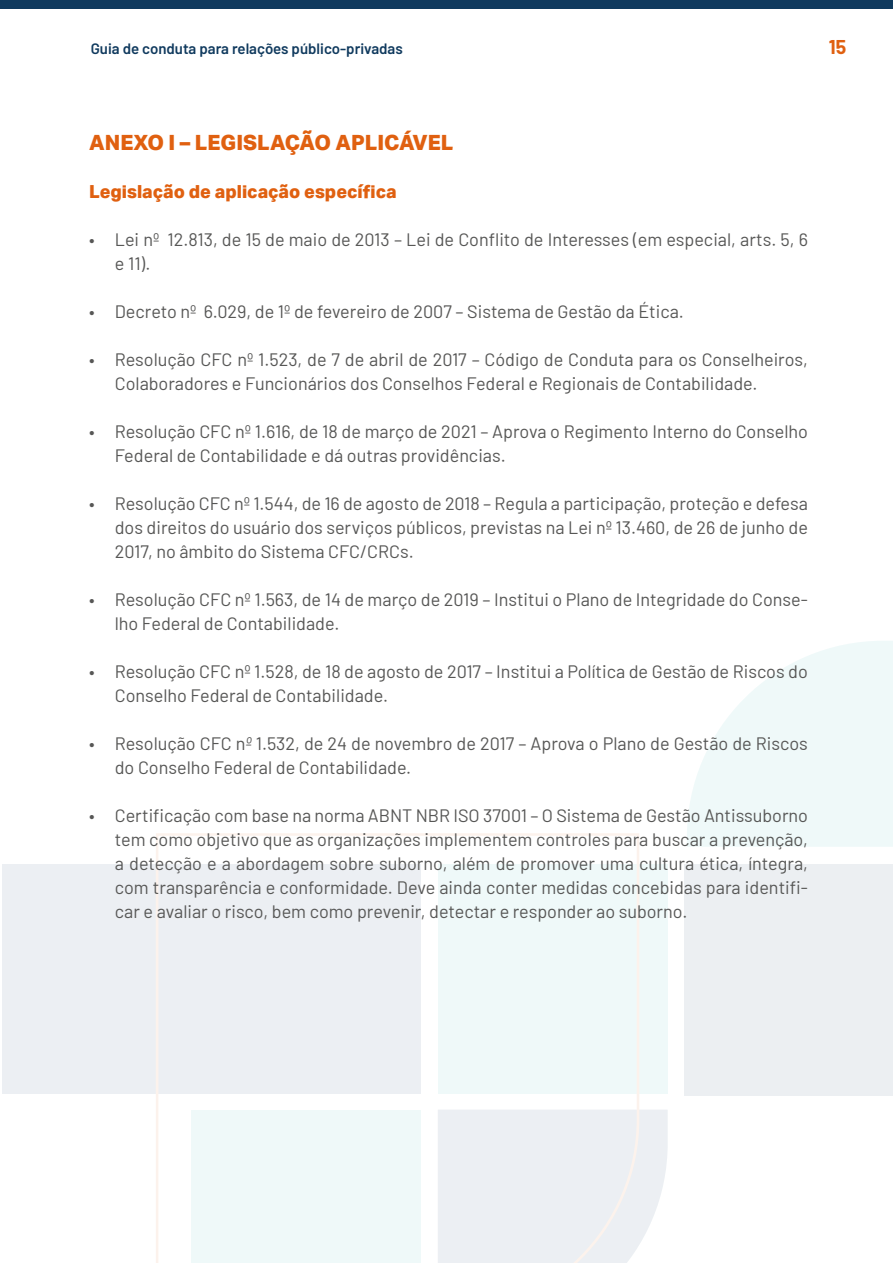
<style>
.page{position:relative;width:893px;height:1263px;background:#fff}
.page>*{position:absolute;margin:0;border:0;box-sizing:border-box;transform-origin:0 0}
.titulo_1{font:800 21px "Aktiv Grotesk";color:#e06010}
.t1{font:700 19.5px "Barlow";color:#e06010}
.t2{font:18px/24px "Barlow";color:#575756}
.titulo_2{font:800 18px "Aktiv Grotesk";color:#e06010}
.t3{font:600 15px "Barlow";color:#103a5e}
.s1{font-style:italic}
</style>
<div class="page">
<div style="left:0;top:0;width:893px;height:9px;background:#103a5e"></div>
<div style="left:685px;top:864px;width:208px;height:231px;background:#eceff2"></div>
<svg style="left:687px;top:641px;width:206px;height:206px"></svg>
<div style="left:2px;top:864px;width:418px;height:230px;background:#eceff3"></div>
<div style="left:438px;top:864px;width:230px;height:230px;background:#eff9f9"></div>
<svg style="left:639px;top:1110px;width:29px;height:134px"></svg>
<svg style="left:156px;top:833px;width:483px;height:430px"></svg>
<p class="t3" style="left:91px;top:38px;width:314px">Guia de conduta para relações público-privadas</p>
<p class="t1" style="left:829px;top:33px;width:19px">15</p>
<p class="titulo_1" style="left:89px;top:130px;width:366px">ANEXO I – LEGISLAÇÃO APLICÁVEL</p>
<p class="titulo_2" style="left:89px;top:181px;width:309px">Legislação de aplicação específica</p>
<p class="t2" style="left:115px;top:226px;width:695px;text-indent:-26px">• Lei nº 12.813, de 15 de maio de 2013 – Lei de Conflito de Interesses (em especial, arts. 5, 6 e 11).</p>
<p class="t2" style="left:89px;top:298px;width:596px">• Decreto nº 6.029, de 1º de fevereiro de 2007 – Sistema de Gestão da Ética.</p>
<p class="t2" style="left:115px;top:346px;width:695px;text-indent:-26px">• Resolução CFC nº 1.523, de 7 de abril de 2017 – Código de Conduta para os Conselheiros,<br>Colaboradores e Funcionários dos Conselhos Federal e Regionais de Contabilidade.</p>
<p class="t2" style="left:115px;top:418px;width:695px;text-indent:-26px">• Resolução CFC nº 1.616, de 18 de março de 2021 – Aprova o Regimento Interno do Conselho<br>Federal de Contabilidade e dá outras providências.</p>
<p class="t2" style="left:115px;top:490px;width:695px;text-align:justify;text-indent:-26px">• Resolução CFC nº 1.544, de 16 de agosto de 2018 – Regula a participação, proteção e defesa dos direitos do usuário dos serviços públicos, previstas na Lei nº 13.460, de 26 de junho de 2017, no âmbito do Sistema CFC/CRCs.</p>
<p class="t2" style="left:115px;top:586px;width:695px;text-indent:-26px">• Resolução CFC nº 1.563, de 14 de março de 2019 – Institui o Plano de Integridade do Conse&shy;lho Federal de Contabilidade.</p>
<p class="t2" style="left:115px;top:658px;width:695px;text-indent:-26px">• Resolução CFC nº 1.528, de 18 de agosto de 2017 – Institui a Política de Gestão de Riscos do<br>Conselho Federal de Contabilidade.</p>
<p class="t2" style="left:115px;top:730px;width:695px;text-indent:-26px">• Resolução CFC n<span class="s1">º</span> 1.532, de 24 de novembro de 2017 – Aprova o Plano de Gestão de Riscos do Conselho Federal de Contabilidade.</p>
<p class="t2" style="left:115px;top:802px;width:695px;text-align:justify;text-indent:-26px">• Certificação com base na norma ABNT NBR ISO 37001 – O Sistema de Gestão Antissuborno tem como objetivo que as organizações implementem controles para buscar a prevenção, a detecção e a abordagem sobre suborno, além de promover uma cultura ética, íntegra, com transparência e conformidade. Deve ainda conter medidas concebidas para identifi&shy;car e avaliar o risco, bem como prevenir, detectar e responder ao suborno.</p>
</div>
